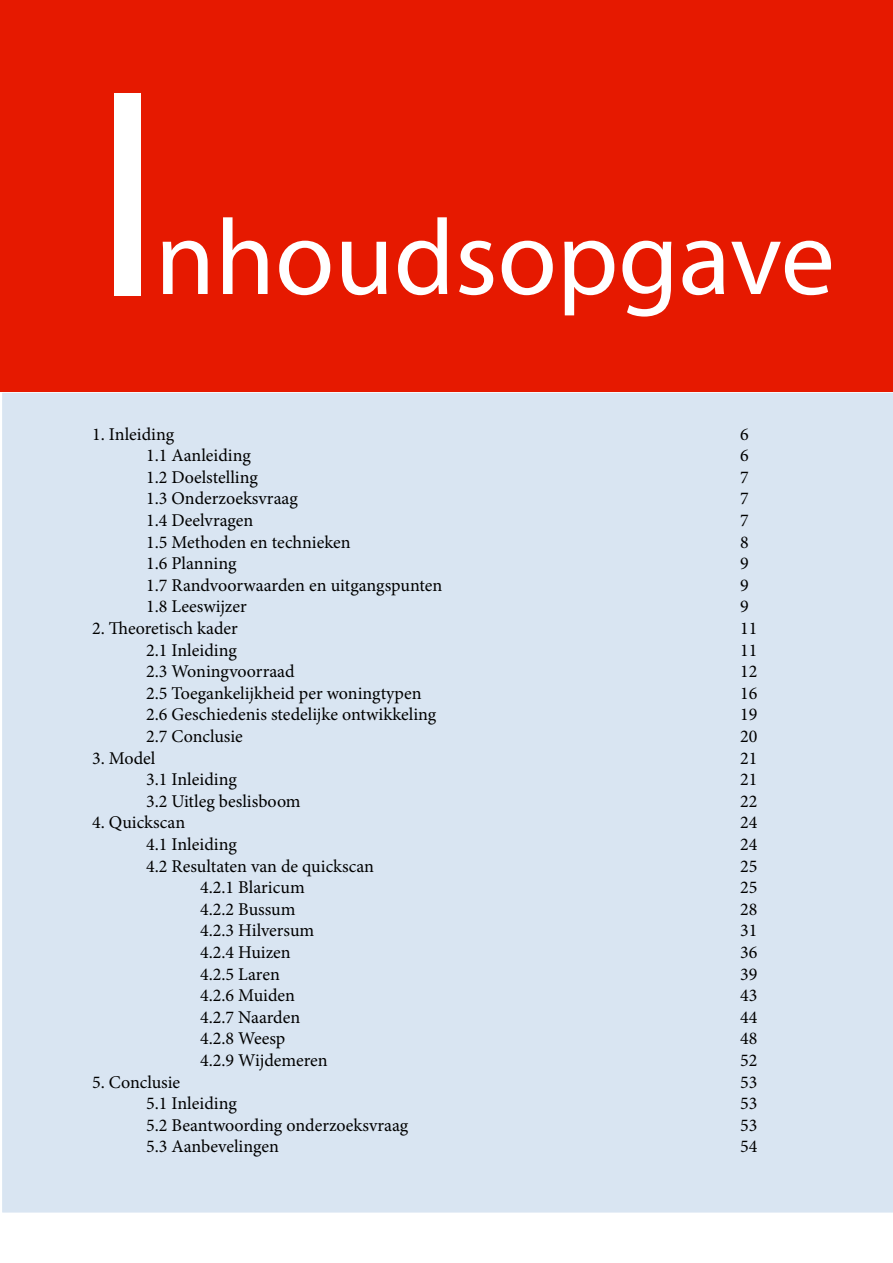
<style>
.page{position:relative;width:893px;height:1263px;background:#fff}
.page>*{position:absolute;margin:0;border:0;box-sizing:border-box;transform-origin:0 0}
.t1{font:300px "Myriad Pro";color:#fff}
.t2{font:108px "Myriad Pro";color:#fff}
.t3{font:18px "Minion Pro";color:#000}
</style>
<div class="page">
<div style="left:1px;top:391px;width:892px;height:822px;background:#d9e5f2"></div>
<div style="left:1px;top:0;width:892px;height:391px;background:#e61900"></div>
<h1 class="t1" style="left:92px;top:79px;width:73px">I</h1>
<h2 class="t2" style="left:155px;top:216px;width:681px">nhoudsopgave</h2>
<p class="t3" style="left:92px;top:427px;width:84px">1. Inleiding</p>
<p class="t3" style="left:740px;top:427px;width:10px">6</p>
<p class="t3" style="left:146px;top:448px;width:106px">1.1 Aanleiding</p>
<p class="t3" style="left:740px;top:448px;width:10px">6</p>
<p class="t3" style="left:146px;top:470px;width:113px">1.2 Doelstelling</p>
<p class="t3" style="left:740px;top:470px;width:10px">7</p>
<p class="t3" style="left:146px;top:491px;width:153px">1.3 Onderzoeksvraag</p>
<p class="t3" style="left:740px;top:491px;width:10px">7</p>
<p class="t3" style="left:146px;top:513px;width:109px">1.4 Deelvragen</p>
<p class="t3" style="left:740px;top:513px;width:10px">7</p>
<p class="t3" style="left:146px;top:535px;width:206px">1.5 Methoden en technieken</p>
<p class="t3" style="left:740px;top:535px;width:10px">8</p>
<p class="t3" style="left:146px;top:556px;width:92px">1.6 Planning</p>
<p class="t3" style="left:740px;top:556px;width:10px">9</p>
<p class="t3" style="left:146px;top:578px;width:298px">1.7 Randvoorwaarden en uitgangspunten</p>
<p class="t3" style="left:740px;top:578px;width:10px">9</p>
<p class="t3" style="left:146px;top:599px;width:102px">1.8 Leeswijzer</p>
<p class="t3" style="left:740px;top:599px;width:10px">9</p>
<p class="t3" style="left:92px;top:621px;width:147px">2. Theoretisch kader</p>
<p class="t3" style="left:740px;top:621px;width:19px">11</p>
<p class="t3" style="left:146px;top:643px;width:92px">2.1 Inleiding</p>
<p class="t3" style="left:740px;top:643px;width:19px">11</p>
<p class="t3" style="left:146px;top:664px;width:150px">2.3 Woningvoorraad</p>
<p class="t3" style="left:740px;top:664px;width:19px">12</p>
<p class="t3" style="left:146px;top:686px;width:277px">2.5 Toegankelijkheid per woningtypen</p>
<p class="t3" style="left:740px;top:686px;width:19px">16</p>
<p class="t3" style="left:146px;top:707px;width:292px">2.6 Geschiedenis stedelijke ontwikkeling</p>
<p class="t3" style="left:740px;top:707px;width:19px">19</p>
<p class="t3" style="left:146px;top:729px;width:98px">2.7 Conclusie</p>
<p class="t3" style="left:740px;top:729px;width:19px">20</p>
<p class="t3" style="left:92px;top:751px;width:65px">3. Model</p>
<p class="t3" style="left:740px;top:751px;width:19px">21</p>
<p class="t3" style="left:146px;top:772px;width:92px">3.1 Inleiding</p>
<p class="t3" style="left:740px;top:772px;width:19px">21</p>
<p class="t3" style="left:146px;top:794px;width:156px">3.2 Uitleg beslisboom</p>
<p class="t3" style="left:740px;top:794px;width:19px">22</p>
<p class="t3" style="left:92px;top:815px;width:95px">4. Quickscan</p>
<p class="t3" style="left:740px;top:815px;width:19px">24</p>
<p class="t3" style="left:146px;top:837px;width:92px">4.1 Inleiding</p>
<p class="t3" style="left:740px;top:837px;width:19px">24</p>
<p class="t3" style="left:146px;top:859px;width:230px">4.2 Resultaten van de quickscan</p>
<p class="t3" style="left:740px;top:859px;width:19px">25</p>
<p class="t3" style="left:200px;top:880px;width:106px">4.2.1 Blaricum</p>
<p class="t3" style="left:740px;top:880px;width:19px">25</p>
<p class="t3" style="left:200px;top:902px;width:97px">4.2.2 Bussum</p>
<p class="t3" style="left:740px;top:902px;width:19px">28</p>
<p class="t3" style="left:200px;top:923px;width:116px">4.2.3 Hilversum</p>
<p class="t3" style="left:740px;top:923px;width:19px">31</p>
<p class="t3" style="left:200px;top:945px;width:92px">4.2.4 Huizen</p>
<p class="t3" style="left:740px;top:945px;width:19px">36</p>
<p class="t3" style="left:200px;top:967px;width:81px">4.2.5 Laren</p>
<p class="t3" style="left:740px;top:967px;width:19px">39</p>
<p class="t3" style="left:200px;top:988px;width:97px">4.2.6 Muiden</p>
<p class="t3" style="left:740px;top:988px;width:19px">43</p>
<p class="t3" style="left:200px;top:1010px;width:102px">4.2.7 Naarden</p>
<p class="t3" style="left:740px;top:1010px;width:19px">44</p>
<p class="t3" style="left:200px;top:1031px;width:87px">4.2.8 Weesp</p>
<p class="t3" style="left:740px;top:1031px;width:19px">48</p>
<p class="t3" style="left:200px;top:1053px;width:129px">4.2.9 Wijdemeren</p>
<p class="t3" style="left:740px;top:1053px;width:19px">52</p>
<p class="t3" style="left:92px;top:1075px;width:90px">5. Conclusie</p>
<p class="t3" style="left:740px;top:1075px;width:19px">53</p>
<p class="t3" style="left:146px;top:1096px;width:92px">5.1 Inleiding</p>
<p class="t3" style="left:740px;top:1096px;width:19px">53</p>
<p class="t3" style="left:146px;top:1118px;width:264px">5.2 Beantwoording onderzoeksvraag</p>
<p class="t3" style="left:740px;top:1118px;width:19px">53</p>
<p class="t3" style="left:146px;top:1139px;width:134px">5.3 Aanbevelingen</p>
<p class="t3" style="left:740px;top:1139px;width:19px">54</p>
</div>
